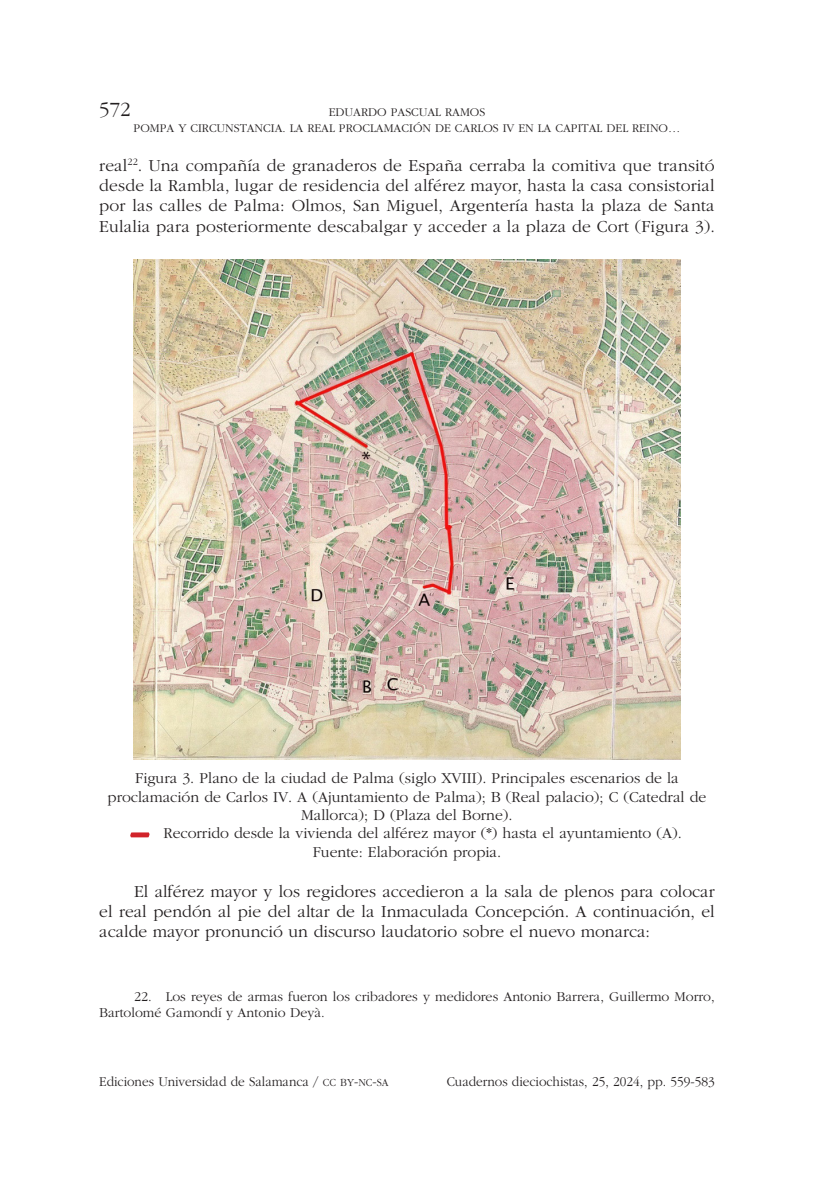
<style>
.page{position:relative;width:814px;height:1191px;background:#fff}
.page>*{position:absolute;margin:0;border:0;box-sizing:border-box;transform-origin:0 0}
.t1{font:300 21px "ITC Garamond Std";color:#231f20}
.Texto{font:300 17.5px/20.1px "ITC Garamond Std";letter-spacing:.005em;color:#231f20;text-align:justify}
._11_Pie-Figura{font:300 15.75px/18.4px "ITC Garamond Std";color:#231f20;text-align:center}
.TextoNotaPie{font:300 14px/16.6px "ITC Garamond Std";color:#231f20}
.TextoNotaPie-2{font:300 14px "ITC Garamond Std";color:#231f20;scale:.95 1}
.t2{font:300 12.25px/16.3px "ITC Garamond Std";color:#231f20;text-align:center}
.s1{font-weight:700;color:#d1232a}
.s2{font-family:"ITC Garamond Std Lt SC800";font-weight:400;font-size:11.2px}
.s3{font-family:"ITC Garamond Std Lt SC800";font-weight:400}
</style>
<div class="page">
<img style="left:133px;top:259px;width:548px;height:501px">
<p class="t1" style="left:99px;top:98px;width:33px">572</p>
<p class="t2" style="left:133px;top:104px;width:548px">EDUARDO PASCUAL RAMOS<br>POMPA Y CIRCUNSTANCIA. LA REAL PROCLAMACIÓN DE CARLOS IV EN LA CAPITAL DEL REINO…</p>
<p class="Texto" style="left:99px;top:156px;width:617px">real<sup>22</sup>. Una compañía de granaderos de España cerraba la comitiva que transitó desde la Rambla, lugar de residencia del alférez mayor, hasta la casa consistorial por las calles de Palma: Olmos, San Miguel, Argentería hasta la plaza de Santa Eulalia para posteriormente descabalgar y acceder a la plaza de Cort (Figura 3).</p>
<p class="_11_Pie-Figura" style="left:108px;top:769px;width:600px">Figura 3. Plano de la ciudad de Palma (siglo XVIII). Principales escenarios de la proclamación de Carlos IV. A (Ajuntamiento de Palma); B (Real palacio); C (Catedral de<br>Mallorca); D (Plaza del Borne).</p>
<p class="_11_Pie-Figura" style="left:132px;top:824px;width:551px"><span class="s1">—</span> Recorrido desde la vivienda del alférez mayor (*) hasta el ayuntamiento (A).<br>Fuente: Elaboración propia.</p>
<p class="Texto" style="left:99px;top:881px;width:617px;text-indent:35px">El alférez mayor y los regidores accedieron a la sala de plenos para colocar el real pendón al pie del altar de la Inmaculada Concepción. A continuación, el acalde mayor pronunció un discurso laudatorio sobre el nuevo monarca:</p>
<p class="TextoNotaPie" style="left:99px;top:988px;width:617px;text-indent:35px">22. Los reyes de armas fueron los cribadores y medidores Antonio Barrera, Guillermo Morro,<br>Bartolomé Gamondí y Antonio Deyà.</p>
<p class="TextoNotaPie-2" style="left:99px;top:1074px;width:306px">Ediciones Universidad de Salamanca / <span class="s2">CC BY</span><span class="s3">-</span><span class="s2">NC</span><span class="s3">-</span><span class="s2">SA</span></p>
<p class="TextoNotaPie-2" style="left:446px;top:1074px;width:283px">Cuadernos dieciochistas, 25, 2024, pp. 559-583</p>
</div>
